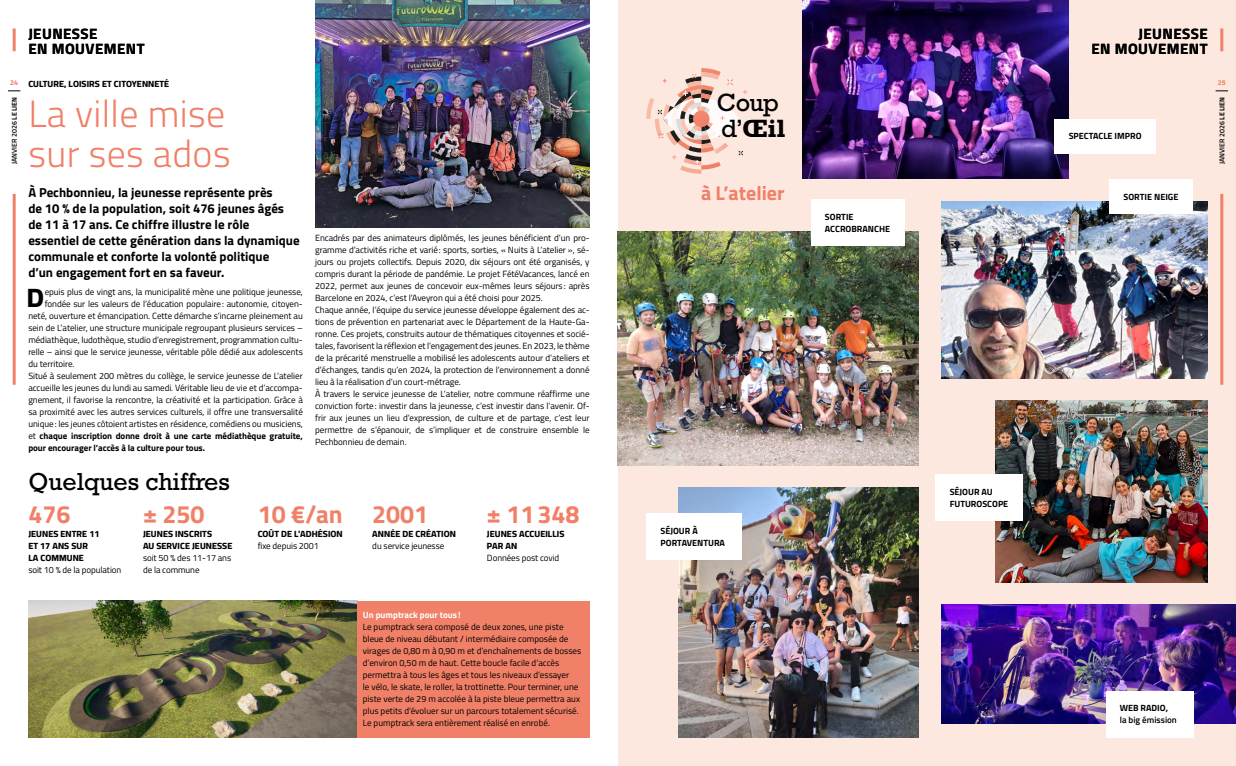
<style>
.page{position:relative;width:1236px;height:766px;background:#fff}
.page>*{position:absolute;margin:0;border:0;box-sizing:border-box;transform-origin:0 0}
.Titre_article{font:300 38px/40px "Cairo";letter-spacing:.01em;color:#f08067}
.Texte_lettrine{font:800 26.6px "Cairo";color:#000}
.t1{font:25.4px/25.4px "Rockwell Std";color:#000}
.t2{font:700 25px "Cairo";color:#f08067}
.t3{font:25px "Rockwell Std";color:#000}
.t4{font:700 20px "Cairo";color:#f08067}
.t5{font:700 15px/15px "Cairo";letter-spacing:.03em;color:#000}
.Chapeau{font:700 13px/16px "Cairo";color:#000}
.Texte_lettrine-2{font:9px/12px "Cairo";letter-spacing:-.005em;color:#000;text-align:justify}
.Surtitre{font:800 9px/12px "Cairo";letter-spacing:.01em;color:#000}
.Surtitre-2{font:9px/12px "Cairo";letter-spacing:-.01em;color:#000}
.Légende_2{font:700 9px/12px "Cairo";color:#000}
.Légende_2-2{font:600 9px/12px "Cairo";color:#000}
.Texte_lettrine-3{font:700 9px "Cairo";color:#fff}
.t6{font:600 7px "Cairo";color:#000}
.t7{font:800 7px "Cairo";color:#f08067}
.s1{font-weight:700}
.s2{font-weight:800}
.s3{font-weight:400}
</style>
<div class="page">
<div style="left:618px;top:0;width:618px;height:765px;background:#fde8e0"></div>
<svg style="left:646px;top:68px;width:101px;height:106px"></svg>
<img style="left:803px;top:0;width:265px;height:179px">
<img style="left:678px;top:488px;width:240px;height:249px">
<img style="left:28px;top:600px;width:329px;height:137px">
<img style="left:941px;top:201px;width:267px;height:177px">
<img style="left:995px;top:401px;width:213px;height:181px">
<img style="left:941px;top:604px;width:295px;height:119px">
<img style="left:618px;top:231px;width:300px;height:234px">
<div style="left:1054px;top:119px;width:102px;height:34px;background:#fff"></div>
<div style="left:646px;top:513px;width:96px;height:46px;background:#fff"></div>
<div style="left:935px;top:474px;width:88px;height:47px;background:#fff"></div>
<div style="left:1106px;top:691px;width:87px;height:46px;background:#fff"></div>
<div style="left:811px;top:199px;width:93px;height:47px;background:#fff"></div>
<div style="left:1109px;top:179px;width:84px;height:35px;background:#fff"></div>
<img style="left:316px;top:0;width:274px;height:227px">
<hr style="left:13px;top:194px;width:3px;height:190px;background:#f08067">
<hr style="left:13px;top:28px;width:3px;height:23px;background:#f08067">
<hr style="left:1220px;top:194px;width:3px;height:190px;background:#f08067">
<hr style="left:1220px;top:28px;width:3px;height:23px;background:#f08067">
<svg style="left:8px;top:90px;width:12px;height:1px"></svg>
<svg style="left:1215px;top:90px;width:13px;height:1px"></svg>
<div style="left:357px;top:600px;width:233px;height:137px;background:#f08067"></div>
<p class="t7" style="left:10px;top:77px;width:9px">24</p>
<p class="t6" style="left:9px;top:164px;width:68px;rotate:-90deg">JANVIER 2026 <span class="s1">LE LIEN</span></p>
<h3 class="t5" style="left:28px;top:26px;width:118px">JEUNESSE<br>EN MOUVEMENT</h3>
<h3 class="t5" style="left:1091px;top:26px;width:118px;text-align:right">JEUNESSE<br>EN MOUVEMENT</h3>
<p class="Surtitre" style="left:28px;top:78px;width:142px">CULTURE, LOISIRS ET CITOYENNETÉ</p>
<p class="Titre_article" style="left:28px;top:93px;width:204px">La ville mise sur ses ados</p>
<p class="Chapeau" style="left:28px;top:184px;width:273px">À Pechbonnieu, la jeunesse représente près<br>de 10 % de la population, soit 476 jeunes âgés de 11 à 17 ans. Ce chiffre illustre le rôle essentiel de cette génération dans la dynamique communale et conforte la volonté politique<br>d’un engagement fort en sa faveur.</p>
<p class="Texte_lettrine" style="left:27px;top:278px;width:19px">D</p>
<p class="Texte_lettrine-2" style="left:45px;top:285px;width:260px">epuis plus de vingt ans, la municipalité mène une politique jeunesse,</p>
<p class="Texte_lettrine-2" style="left:45px;top:297px;width:260px">fondée sur les valeurs de l’éducation populaire: autonomie, citoyen-</p>
<p class="Texte_lettrine-2" style="left:28px;top:309px;width:276px">neté, ouverture et émancipation. Cette démarche s’incarne pleinement au</p>
<p class="Texte_lettrine-2" style="left:28px;top:321px;width:276px">sein de L’atelier, une structure municipale regroupant plusieurs services –</p>
<p class="Texte_lettrine-2" style="left:28px;top:333px;width:276px">médiathèque, ludothèque, studio d’enregistrement, programmation cultu-</p>
<p class="Texte_lettrine-2" style="left:28px;top:345px;width:276px">relle – ainsi que le service jeunesse, véritable pôle dédié aux adolescents</p>
<p class="Texte_lettrine-2" style="left:28px;top:357px;width:48px">du territoire.</p>
<p class="Texte_lettrine-2" style="left:28px;top:369px;width:276px">Situé à seulement 200 mètres du collège, le service jeunesse de L’atelier accueille les jeunes du lundi au samedi. Véritable lieu de vie et d’accompa&shy;gnement, il favorise la rencontre, la créativité et la participation. Grâce à sa proximité avec les autres services culturels, il offre une transversalité unique: les jeunes côtoient artistes en résidence, comédiens ou musiciens, et <span class="s1">chaque inscription donne droit à une carte médiathèque gratuite, pour encourager l’accès à la culture pour tous.</span></p>
<p class="Texte_lettrine-2" style="left:315px;top:232px;width:276px">Encadrés par des animateurs diplômés, les jeunes bénéficient d’un pro&shy;gramme d’activités riche et varié: sports, sorties, « Nuits à L’atelier », sé&shy;jours ou projets collectifs. Depuis 2020, dix séjours ont été organisés, y compris durant la période de pandémie. Le projet FétéVacances, lancé en 2022, permet aux jeunes de concevoir eux-mêmes leurs séjours : après Barcelone en 2024, c’est l’Aveyron qui a été choisi pour 2025.</p>
<p class="Texte_lettrine-2" style="left:315px;top:304px;width:276px">Chaque année, l’équipe du service jeunesse développe également des ac&shy;tions de prévention en partenariat avec le Département de la Haute-Ga&shy;ronne. Ces projets, construits autour de thématiques citoyennes et socié&shy;tales, favorisent la réflexion et l’engagement des jeunes. En 2023, le thème de la précarité menstruelle a mobilisé les adolescents autour d’ateliers et d’échanges, tandis qu’en 2024, la protection de l’environnement a donné lieu à la réalisation d’un court-métrage.</p>
<p class="Texte_lettrine-2" style="left:315px;top:388px;width:276px">À travers le service jeunesse de L’atelier, notre commune réaffirme une conviction forte: investir dans la jeunesse, c’est investir dans l’avenir. Of&shy;frir aux jeunes un lieu d’expression, de culture et de partage, c’est leur permettre de s’épanouir, de s’impliquer et de construire ensemble le Pechbonnieu de demain.</p>
<p class="t3" style="left:28px;top:467px;width:203px">Quelques chiffres</p>
<p class="t2" style="left:28px;top:493px;width:43px">476</p>
<p class="Surtitre" style="left:28px;top:528px;width:73px">JEUNES ENTRE 11<br>ET 17 ANS SUR<br>LA COMMUNE</p>
<p class="Surtitre-2" style="left:28px;top:564px;width:95px">soit 10 % de la population</p>
<p class="t2" style="left:143px;top:493px;width:63px">± 250</p>
<p class="Surtitre" style="left:143px;top:528px;width:91px">JEUNES INSCRITS<br>AU SERVICE JEUNESSE</p>
<p class="Surtitre-2" style="left:143px;top:552px;width:90px">soit 50 % des 11-17 ans de la commune</p>
<p class="t2" style="left:258px;top:493px;width:87px">10 €/an</p>
<p class="Surtitre" style="left:258px;top:528px;width:87px">COÛT DE L’ADHÉSION</p>
<p class="Surtitre-2" style="left:258px;top:540px;width:63px">fixe depuis 2001</p>
<p class="t2" style="left:372px;top:493px;width:57px">2001</p>
<p class="Surtitre-2" style="left:372px;top:528px;width:85px"><span class="s2">ANNÉE DE CRÉATION </span>du service jeunesse</p>
<p class="t2" style="left:487px;top:493px;width:94px">± 11348</p>
<p class="Surtitre" style="left:487px;top:528px;width:79px">JEUNES ACCUEILLIS<br>PAR AN<br><span class="s3">Données post covid</span></p>
<p class="t1" style="left:717px;top:90px;width:70px">Coup d’<span class="s1">Œil</span></p>
<p class="t4" style="left:701px;top:176px;width:85px">à L’atelier</p>
<p class="Légende_2" style="left:825px;top:210px;width:67px">SORTIE<br>ACCROBRANCHE</p>
<p class="Légende_2" style="left:1069px;top:130px;width:74px">SPECTACLE IMPRO</p>
<p class="Légende_2" style="left:1123px;top:190px;width:56px">SORTIE NEIGE</p>
<p class="Légende_2" style="left:660px;top:524px;width:66px">SÉJOUR À<br>PORTAVENTURA</p>
<p class="Légende_2" style="left:950px;top:485px;width:60px">SÉJOUR AU<br>FUTUROSCOPE</p>
<p class="t7" style="left:1218px;top:77px;width:9px">25</p>
<p class="t6" style="left:1217px;top:164px;width:68px;rotate:-90deg">JANVIER 2026 <span class="s1">LE LIEN</span></p>
<p class="Texte_lettrine-3" style="left:363px;top:607px;width:99px">Un pumptrack pour tous !</p>
<p class="Texte_lettrine-2" style="left:363px;top:621px;width:220px;text-align:left">Le pumptrack sera composé de deux zones, une piste bleue de niveau débutant / intermédiaire composée de virages de 0,80 m à 0,90 m et d’enchaînements de bosses d’environ 0,50 m de haut. Cette boucle facile d’accès permettra à tous les âges et tous les niveaux d’essayer<br>le vélo, le skate, le roller, la trottinette. Pour terminer, une piste verte de 29 m accolée à la piste bleue permettra aux plus petits d’évoluer sur un parcours totalement sécurisé.<br>Le pumptrack sera entièrement réalisé en enrobé.</p>
<p class="Légende_2-2" style="left:1120px;top:702px;width:59px"><span class="s1">WEB RADIO, </span>la big émission</p>
</div>
